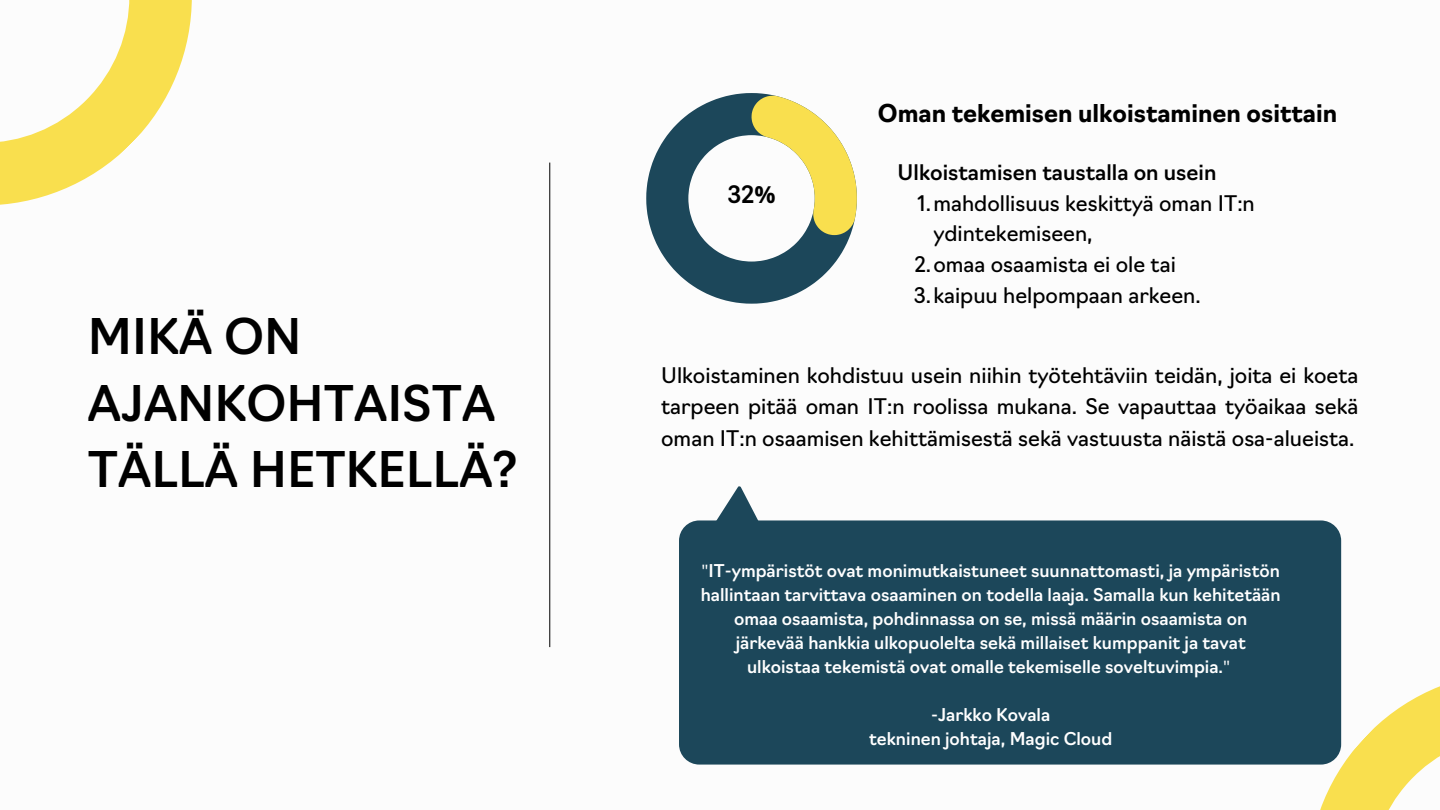
<style>
.page{position:relative;width:1440px;height:810px;background:#fff}
.page>*{position:absolute;margin:0;border:0;box-sizing:border-box;transform-origin:0 0}
.t1{font:500 48px/66.8px "Navigo";color:#000}
.t2{font:700 24px "Navigo";color:#000}
.t3{font:500 23.4px "Navigo";color:#000}
.t4{font:21px/31.5px "Navigo";color:#000;text-align:justify}
.t5{font:500 21px "Navigo";color:#000}
.t6{font:500 17.2px/24px "Navigo";color:#fff;text-align:center}
.s1{font-family:"Noto Sans";font-weight:700}
.s2{font-family:"Noto Sans";font-weight:400}
</style>
<div class="page">
<svg style="left:646px;top:93px;width:211px;height:211px"></svg>
<svg style="left:1320px;top:585px;width:120px;height:225px"></svg>
<div style="left:679px;top:520px;width:662px;height:245px;background:#1c475a;border-radius:20px"></div>
<svg style="left:704px;top:486px;width:68px;height:35px"></svg>
<hr style="left:549px;top:163px;width:1px;height:484px;background:#000">
<svg style="left:0;top:0;width:192px;height:205px"></svg>
<h1 class="t1" style="left:88px;top:309px;width:431px">MIKÄ ON<br>AJANKOHTAISTA<br>TÄLLÄ HETKELLÄ?</h1>
<h2 class="t2" style="left:878px;top:104px;width:461px">Oman tekemisen ulkoistaminen osittain</h2>
<h3 class="t3" style="left:727px;top:186px;width:50px">32<span class="s1">%</span></h3>
<p class="t5" style="left:898px;top:164px;width:320px">Ulkoistamisen taustalla on usein</p>
<p class="t4" style="left:918px;top:190px;width:339px">1.mahdollisuus keskittyä oman IT:n</p>
<p class="t4" style="left:933px;top:220px;width:161px">ydintekemiseen,</p>
<p class="t4" style="left:914px;top:251px;width:263px">2.omaa osaamista ei ole tai</p>
<p class="t4" style="left:914px;top:282px;width:289px">3.kaipuu helpompaan arkeen.</p>
<p class="t4" style="left:661px;top:362px;width:699px">Ulkoistaminen kohdistuu usein niihin työtehtäviin teidän, joita ei koeta tarpeen pitää oman IT:n roolissa mukana. Se vapauttaa työaikaa sekä oman IT:n osaamisen kehittämisestä sekä vastuusta näistä osa-alueista.</p>
<p class="t6" style="left:701px;top:561px;width:582px"><span class="s2">"</span>IT-ympäristöt ovat monimutkaistuneet suunnattomasti, ja ympäristön hallintaan tarvittava osaaminen on todella laaja. Samalla kun kehitetään omaa osaamista, pohdinnassa on se, missä määrin osaamista on järkevää hankkia ulkopuolelta sekä millaiset kumppanit ja tavat ulkoistaa tekemistä ovat omalle tekemiselle soveltuvimpia.<span class="s2">"</span></p>
<p class="t6" style="left:869px;top:705px;width:244px">-Jarkko Kovala<br>tekninen johtaja, Magic Cloud</p>
</div>
